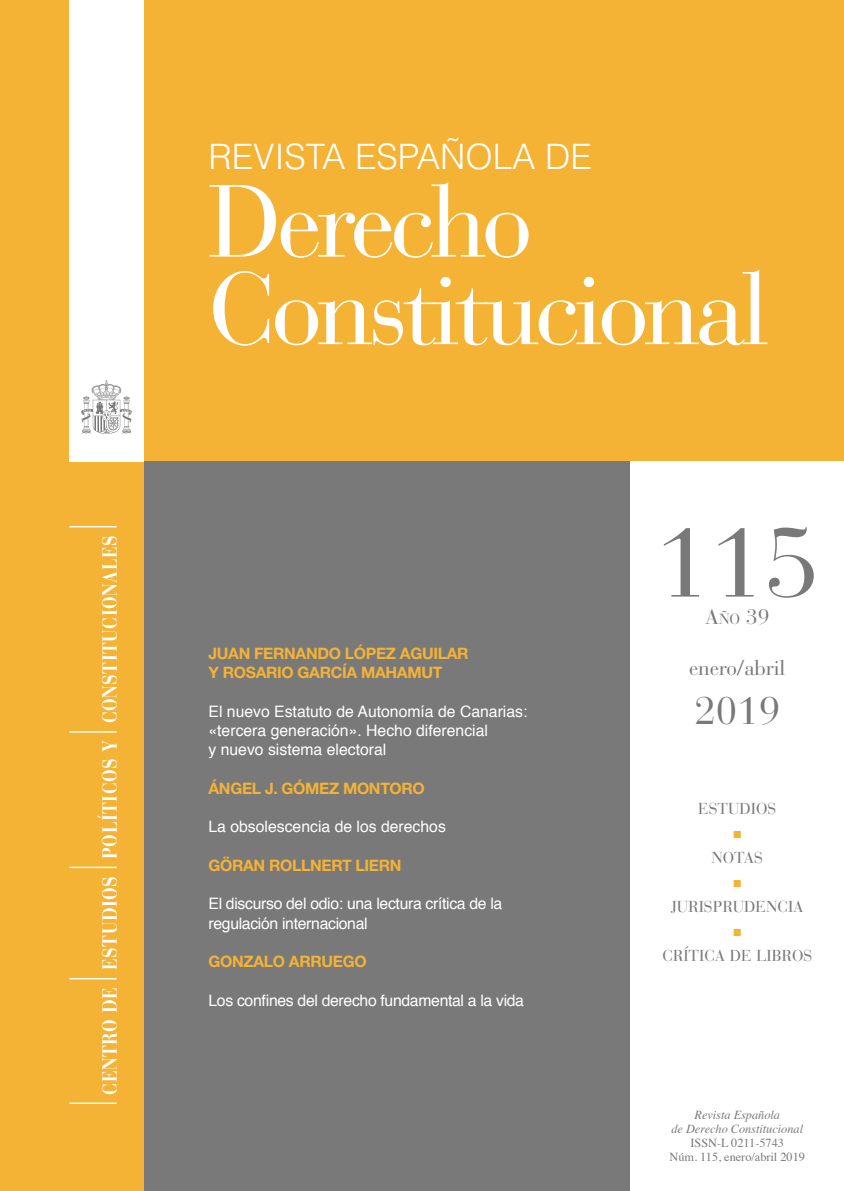
<style>
.page{position:relative;width:844px;height:1191px;background:#fff}
.page>*{position:absolute;margin:0;border:0;box-sizing:border-box;transform-origin:0 0}
.t1{font:101.5px "Bauer Bodoni Std";letter-spacing:-.05em;color:#fff}
.t2{font:98px "Bauer Bodoni";color:#797979}
.t3{font:38.5px "Bauer Bodoni";color:#797979}
.t4{font:300 35px "Helvetica LT Std";color:#fff}
.t5{font:21px "Bauer Bodoni";letter-spacing:-.015em;color:#797979}
.t6{font:21px "Bauer Bodoni";color:#797979}
.t7{font:700 20.47px "Bauer Bodoni";letter-spacing:.035em;color:#fff;scale:.85 1}
.AUTOR-PORTADA{font:15.75px/19.2px "Helvetica";color:#fff}
.AUTOR-PORTADA-2{font:15.75px/19.2px "Helvetica";letter-spacing:-.02em;color:#fff}
.AUTOR-PORTADA-3{font:700 15.75px/19.2px "Helvetica Neue";letter-spacing:-.02em;color:#f5b335}
.t8{font:15.75px "Bauer Bodoni";color:#797979}
.t9{font:italic 12.25px/14px "Times";color:#797979;text-align:center}
.t10{font:12.25px "Times";color:#797979}
.t11{font:12.25px "Wingdings";color:#f5b335}
.s1{font-size:14.7px}
</style>
<div class="page">
<div style="left:0;top:0;width:843px;height:1191px;background:#f5b335"></div>
<div style="left:69px;top:0;width:75px;height:461px;background:#fff"></div>
<div style="left:144px;top:461px;width:486px;height:730px;background:#797979"></div>
<div style="left:630px;top:461px;width:213px;height:730px;background:#fff"></div>
<img style="left:82px;top:381px;width:49px;height:52px">
<hr style="left:69px;top:866px;width:48px;height:2px;background:#fff">
<hr style="left:69px;top:978px;width:48px;height:1px;background:#fff">
<hr style="left:69px;top:1102px;width:48px;height:2px;background:#fff">
<hr style="left:69px;top:526px;width:48px;height:1px;background:#fff">
<hr style="left:69px;top:731px;width:48px;height:1px;background:#fff">
<p class="t7" style="left:97px;top:723px;width:223px;rotate:-90deg">CONSTITUCIONALES</p>
<p class="t7" style="left:97px;top:859px;width:141px;rotate:-90deg">POLÍTICOS Y</p>
<p class="t7" style="left:97px;top:970px;width:112px;rotate:-90deg">ESTUDIOS</p>
<p class="t7" style="left:97px;top:1094px;width:128px;rotate:-90deg">CENTRO DE</p>
<p class="t4" style="left:208px;top:135px;width:385px">REVISTA ESPAÑOLA DE</p>
<p class="t1" style="left:208px;top:161px;width:325px">Derecho</p>
<p class="t1" style="left:208px;top:248px;width:562px">Constitucional</p>
<p class="AUTOR-PORTADA-3" style="left:208px;top:643px;width:261px">JUAN FERNANDO LÓPEZ AGUILAR<br>Y ROSARIO GARCÍA MAHAMUT</p>
<p class="AUTOR-PORTADA" style="left:208px;top:702px;width:320px">El nuevo Estatuto de Autonomía de Canarias: «tercera generación». Hecho diferencial<br>y nuevo sistema electoral</p>
<p class="AUTOR-PORTADA-3" style="left:208px;top:778px;width:218px">ÁNGEL J. GÓMEZ MONTORO</p>
<p class="AUTOR-PORTADA" style="left:208px;top:817px;width:239px">La obsolescencia de los derechos</p>
<p class="AUTOR-PORTADA-3" style="left:208px;top:855px;width:194px">GÖRAN ROLLNERT LIERN</p>
<p class="AUTOR-PORTADA-2" style="left:208px;top:894px;width:295px">El discurso del odio: una lectura crítica de la regulación internacional</p>
<p class="AUTOR-PORTADA-3" style="left:208px;top:951px;width:160px">GONZALO ARRUEGO</p>
<p class="AUTOR-PORTADA-2" style="left:208px;top:991px;width:317px">Los confines del derecho fundamental a la vida</p>
<p class="t2" style="left:655px;top:504px;width:165px">115</p>
<p class="t6" style="left:704px;top:604px;width:66px">A<span class="s1">ño</span> 39</p>
<p class="t5" style="left:689px;top:655px;width:97px">enero/abril</p>
<p class="t3" style="left:694px;top:687px;width:87px">2019</p>
<p class="t8" style="left:698px;top:799px;width:79px">ESTUDIOS</p>
<p class="t11" style="left:732px;top:827px;width:11px">■</p>
<p class="t8" style="left:711px;top:848px;width:53px">NOTAS</p>
<p class="t11" style="left:732px;top:876px;width:11px">■</p>
<p class="t8" style="left:670px;top:897px;width:135px">JURISPRUDENCIA</p>
<p class="t11" style="left:732px;top:925px;width:11px">■</p>
<p class="t8" style="left:662px;top:946px;width:151px">CRÍTICA DE LIBROS</p>
<p class="t9" style="left:671px;top:1107px;width:133px">Revista Española<br>de Derecho Constitucional</p>
<p class="t10" style="left:690px;top:1131px;width:95px">ISSN-L 0211-5743</p>
<p class="t10" style="left:669px;top:1145px;width:137px">Núm. 115, enero/abril 2019</p>
</div>
